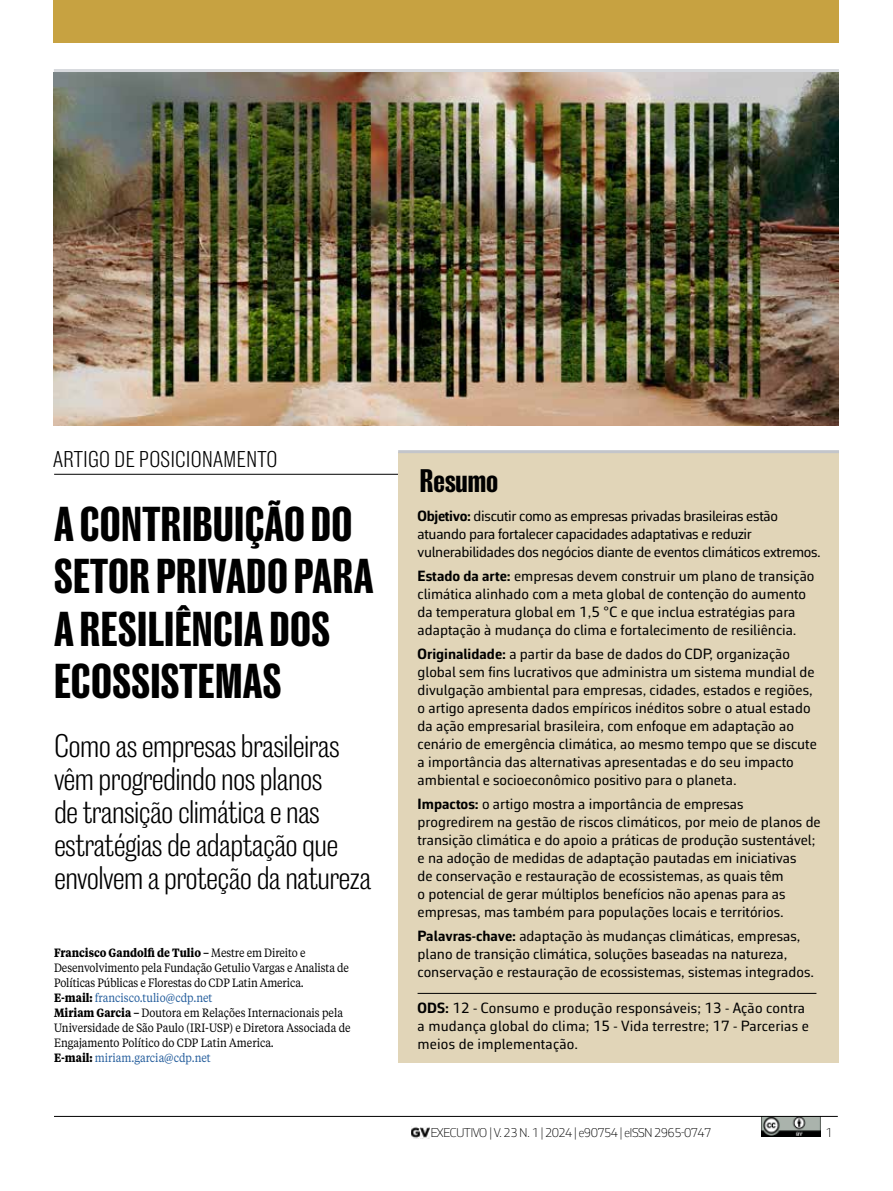
<style>
.page{position:relative;width:893px;height:1191px;background:#fff}
.page>*{position:absolute;margin:0;border:0;box-sizing:border-box;transform-origin:0 0}
.t1{font:700 45px/52.5px "Caslon Doric Condensed";letter-spacing:.01em;color:#000}
.t2{font:300 30px/33px "Caslon Doric Cond Text";letter-spacing:-.02em;color:#000}
.t3{font:700 30px "Caslon Doric Condensed";color:#000}
.t4{font:300 21px "Caslon Doric Cond Text";letter-spacing:.02em;color:#000}
.t5{font:15px/18px "Corbeau Pro";color:#000}
.t6{font:15px/18px "Corbeau Pro";letter-spacing:-.02em;color:#000}
.t7{font:100 12.9px "Corbeau Pro";letter-spacing:-.05em;color:#000}
.t8{font:12px/15px "Tiempos Text";color:#000;scale:.88 1}
.s1{font-weight:700}
.s2{color:#245d9c}
</style>
<div class="page">
<img style="left:762px;top:1117px;width:58px;height:19px">
<img style="left:411px;top:1126px;width:18px;height:12px">
<hr style="left:54px;top:1116px;width:784px;height:1px;background:#000">
<hr style="left:54px;top:474px;width:419px;height:1px;background:#000">
<img style="left:54px;top:72px;width:785px;height:354px">
<div style="left:398px;top:452px;width:441px;height:610px;background:#e1d5b8"></div>
<div style="left:54px;top:0;width:785px;height:43px;background:#c7a241"></div>
<hr style="left:54px;top:69px;width:785px;height:3px;background:#d8dade">
<hr style="left:418px;top:993px;width:398px;height:1px;background:#000">
<hr style="left:398px;top:450px;width:441px;height:3px;background:#c3c5ca">
<h3 class="t4" style="left:53px;top:444px;width:226px">ARTIGO DE POSICIONAMENTO</h3>
<h2 class="t3" style="left:420px;top:459px;width:80px">Resumo</h2>
<h1 class="t1" style="left:54px;top:495px;width:321px">A CONTRIBUIÇÃO DO<br>SETOR PRIVADO PARA<br>A RESILIÊNCIA DOS<br>ECOSSISTEMAS</h1>
<p class="t6" style="left:418px;top:506px;width:405px"><span class="s1">Objetivo:</span> discutir como as empresas privadas brasileiras estão atuando para fortalecer capacidades adaptativas e reduzir vulnerabilidades dos negócios diante de eventos climáticos extremos.</p>
<p class="t5" style="left:418px;top:566px;width:398px"><span class="s1">Estado da arte:</span> empresas devem construir um plano de transição climática alinhado com a meta global de contenção do aumento da temperatura global em 1,5 °C e que inclua estratégias para adaptação à mudança do clima e fortalecimento de resiliência.</p>
<p class="t5" style="left:418px;top:644px;width:401px"><span class="s1">Originalidade:</span> a partir da base de dados do CDP, organização global sem fins lucrativos que administra um sistema mundial de divulgação ambiental para empresas, cidades, estados e regiões, o artigo apresenta dados empíricos inéditos sobre o atual estado da ação empresarial brasileira, com enfoque em adaptação ao cenário de emergência climática, ao mesmo tempo que se discute a importância das alternativas apresentadas e do seu impacto ambiental e socioeconômico positivo para o planeta.</p>
<p class="t5" style="left:418px;top:794px;width:405px"><span class="s1">Impactos:</span> o artigo mostra a importância de empresas progredirem na gestão de riscos climáticos, por meio de planos de transição climática e do apoio a práticas de produção sustentável; e na adoção de medidas de adaptação pautadas em iniciativas<br>de conservação e restauração de ecossistemas, as quais têm<br>o potencial de gerar múltiplos benefícios não apenas para as empresas, mas também para populações locais e territórios.</p>
<p class="t5" style="left:418px;top:926px;width:398px"><span class="s1">Palavras-chave:</span> adaptação às mudanças climáticas, empresas, plano de transição climática, soluções baseadas na natureza, conservação e restauração de ecossistemas, sistemas integrados.</p>
<h2 class="t2" style="left:54px;top:727px;width:319px">Como as empresas brasileiras vêm progredindo nos planos<br>de transição climática e nas estratégias de adaptação que envolvem a proteção da natureza</h2>
<p class="t8" style="left:54px;top:945px;width:339px"><span class="s1">Francisco Gandolfi de Tulio –</span> Mestre em Direito e Desenvolvimento pela Fundação Getulio Vargas e Analista de Políticas Públicas e Florestas do CDP Latin America.<br><span class="s1">E-mail:</span> <span class="s2">francisco.tulio@cdp.net<br></span><span class="s1">Miriam Garcia –</span> Doutora em Relações Internacionais pela Universidade de São Paulo (IRI-USP) e Diretora Associada de Engajamento Político do CDP Latin America.<br><span class="s1">E-mail:</span> <span class="s2">miriam.garcia@cdp.net</span></p>
<p class="t5" style="left:418px;top:998px;width:393px"><span class="s1">ODS:</span> 12 - Consumo e produção responsáveis; 13 - Ação contra a mudança global do clima; 15 - Vida terrestre; 17 - Parcerias e meios de implementação.</p>
<p class="t7" style="left:430px;top:1123px;width:283px">EXECUTIVO | V. 23 N. 1 | 2024 | e90754 | eISSN 2965-0747</p>
<p class="t7" style="left:826px;top:1123px;width:9px">1</p>
</div>
